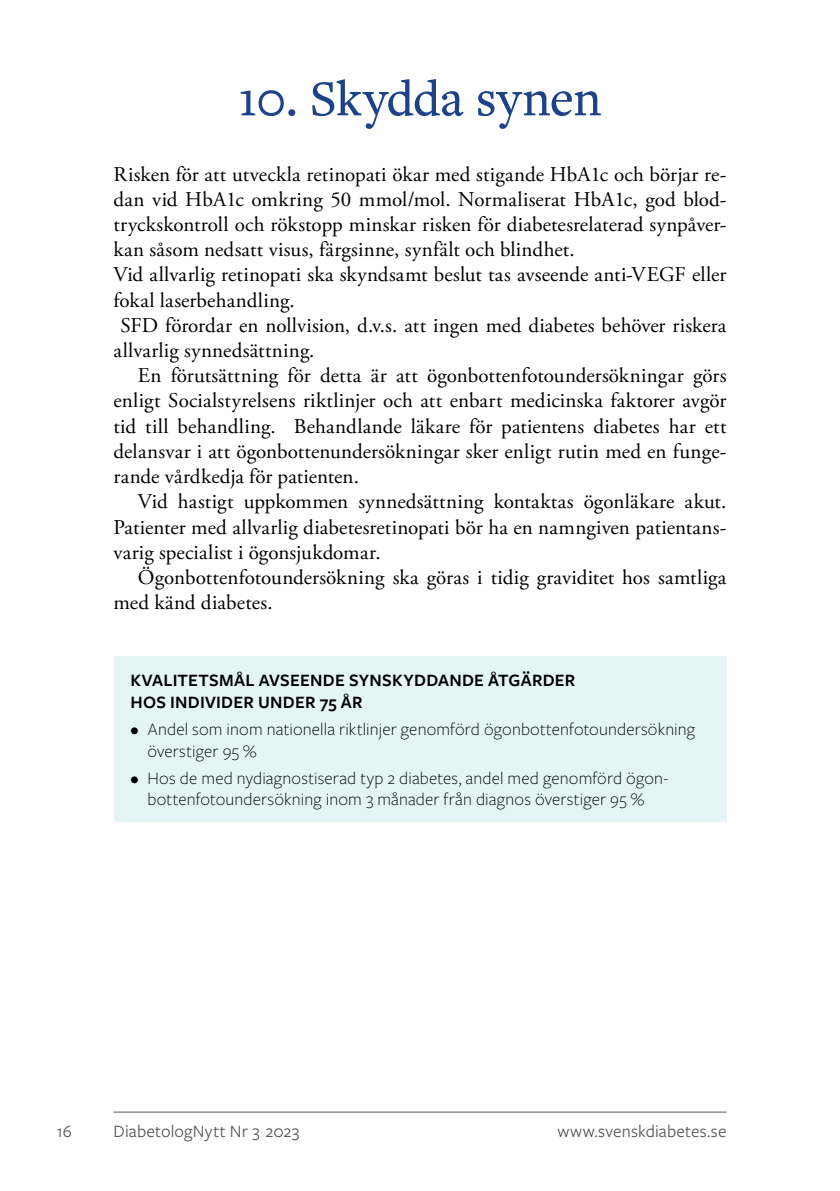
<style>
.page{position:relative;width:840px;height:1191px;background:#fff}
.page>*{position:absolute;margin:0;border:0;box-sizing:border-box;transform-origin:0 0}
.t1{font:500 52px "Freight Text Pro";letter-spacing:-.01em;color:#1d4288}
.t2{font:21px "Adobe Garamond Pro";letter-spacing:.005em;color:#000}
.t3{font:300 18px/21.6px "Freight Sans Pro";letter-spacing:.01em;color:#000}
.t4{font:600 18px/21.6px "Freight Sans Pro";letter-spacing:.015em;color:#000}
.t5{font:18px "Freight Sans Pro";letter-spacing:.01em;color:#555756}
</style>
<div class="page">
<hr style="left:113px;top:1111px;width:613px;height:1px;background:#555756">
<div style="left:113px;top:656px;width:613px;height:166px;background:#e5f5f5"></div>
<h1 class="t1" style="left:238px;top:64px;width:365px">10. Skydda synen</h1>
<p class="t2" style="left:113px;top:161px;width:614px">Risken för att utveckla retinopati ökar med stigande HbA1c och börjar re-</p>
<p class="t2" style="left:113px;top:186px;width:614px">dan vid HbA1c omkring 50 mmol/mol. Normaliserat HbA1c, god blod-</p>
<p class="t2" style="left:113px;top:212px;width:614px">tryckskontroll och rökstopp minskar risken för diabetesrelaterad synpåver-</p>
<p class="t2" style="left:113px;top:237px;width:462px">kan såsom nedsatt visus, färgsinne, synfält och blindhet.</p>
<p class="t2" style="left:113px;top:262px;width:614px">Vid allvarlig retinopati ska skyndsamt beslut tas avseende anti-VEGF eller</p>
<p class="t2" style="left:113px;top:287px;width:183px">fokal laserbehandling.</p>
<p class="t2" style="left:120px;top:312px;width:607px">SFD förordar en nollvision, d.v.s. att ingen med diabetes behöver riskera</p>
<p class="t2" style="left:113px;top:338px;width:202px">allvarlig synnedsättning.</p>
<p class="t2" style="left:138px;top:363px;width:589px">En förutsättning för detta är att ögonbottenfotoundersökningar görs</p>
<p class="t2" style="left:113px;top:388px;width:614px">enligt Socialstyrelsens riktlinjer och att enbart medicinska faktorer avgör</p>
<p class="t2" style="left:113px;top:413px;width:614px">tid till behandling. Behandlande läkare för patientens diabetes har ett</p>
<p class="t2" style="left:113px;top:438px;width:614px">delansvar i att ögonbottenundersökningar sker enligt rutin med en funge-</p>
<p class="t2" style="left:113px;top:464px;width:247px">rande vårdkedja för patienten.</p>
<p class="t2" style="left:138px;top:489px;width:589px">Vid hastigt uppkommen synnedsättning kontaktas ögonläkare akut.</p>
<p class="t2" style="left:113px;top:514px;width:614px">Patienter med allvarlig diabetesretinopati bör ha en namngiven patientans-</p>
<p class="t2" style="left:113px;top:539px;width:268px">varig specialist i ögonsjukdomar.</p>
<p class="t2" style="left:138px;top:564px;width:589px">Ögonbottenfotoundersökning ska göras i tidig graviditet hos samtliga</p>
<p class="t2" style="left:113px;top:590px;width:160px">med känd diabetes.</p>
<p class="t4" style="left:130px;top:668px;width:446px">KVALITETSMÅL AVSEENDE SYNSKYDDANDE ÅTGÄRDER<br>HOS INDIVIDER UNDER 75 ÅR</p>
<p class="t3" style="left:147px;top:717px;width:549px;text-indent:-17px">• Andel som inom nationella riktlinjer genomförd ögonbottenfotoundersökning överstiger 95 %</p>
<p class="t3" style="left:130px;top:766px;width:539px;text-align:center">• Hos de med nydiagnostiserad typ 2 diabetes, andel med genomförd ögon&shy;bottenfotoundersökning inom 3 månader från diagnos överstiger 95 %</p>
<p class="t5" style="left:57px;top:1119px;width:17px">16</p>
<p class="t5" style="left:113px;top:1119px;width:187px">DiabetologNytt Nr 3 2023</p>
<p class="t5" style="left:557px;top:1119px;width:170px">www.svenskdiabetes.se</p>
</div>
